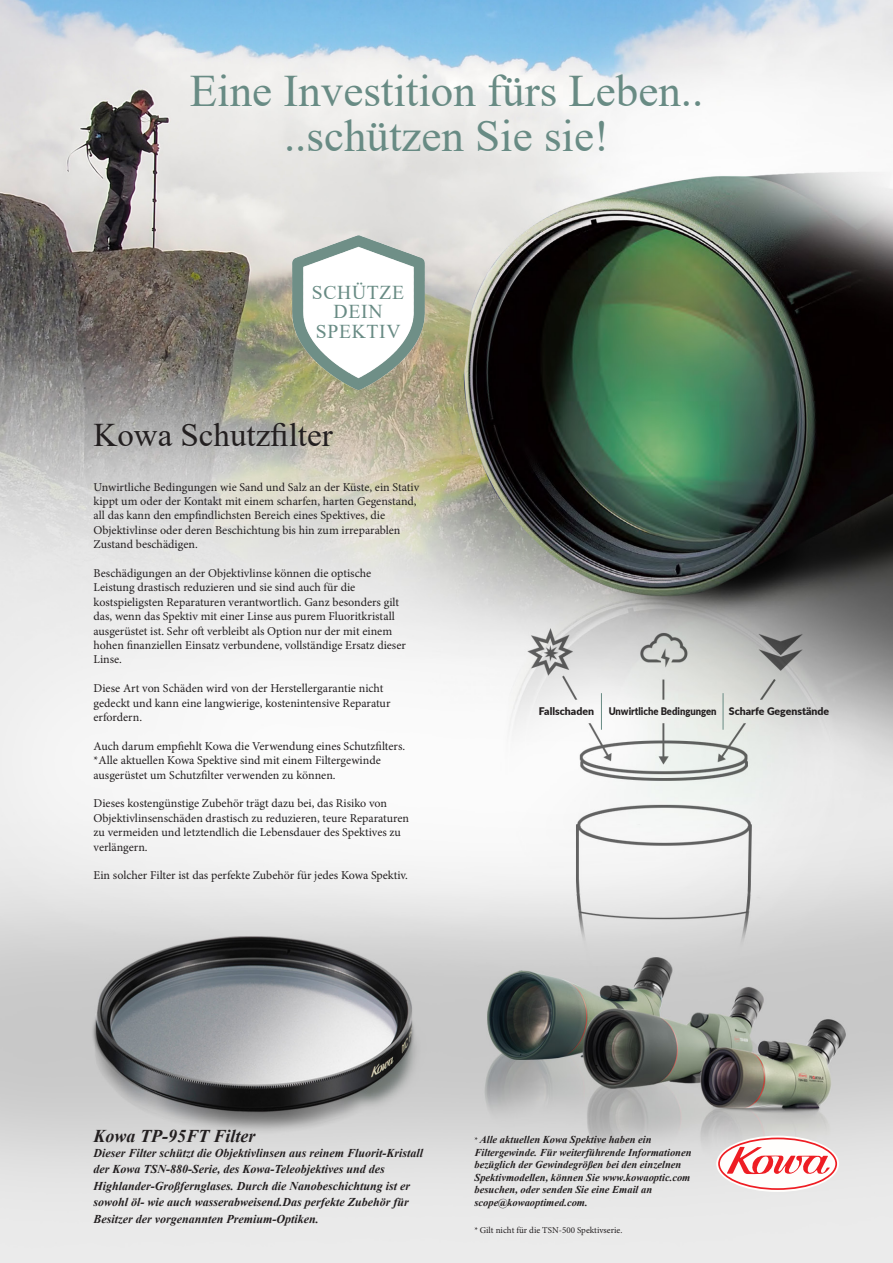
<style>
.page{position:relative;width:893px;height:1263px;background:#fff}
.page>*{position:absolute;margin:0;border:0;box-sizing:border-box;transform-origin:0 0}
.t1{font:45px "Times New Roman";color:#688b84}
.t2{font:33px "Times New Roman";color:#231f20}
.t3{font:19.65px/19.6px "Times New Roman";letter-spacing:.035em;color:#688b84;text-align:center}
.t4{font:italic 700 18px "Times New Roman";color:#231f20}
.t5{font:12px/14.4px "Minion Pro";color:#231f20}
.t6{font:italic 700 12px/16.5px "Times New Roman";color:#231f20}
.t7{font:italic 700 10.5px/12.6px "Times New Roman";color:#231f20}
.t8{font:900 10.5px "Lato";color:#231f20}
.t9{font:900 10.5px "Lato";color:#231f20;scale:.9 1}
.t10{font:9px "Minion Pro";color:#231f20}
.s1{font-family:"Minion Pro";font-weight:400;font-style:normal;font-size:9px}
</style>
<div class="page">
<img style="left:0;top:0;width:893px;height:1263px">
<svg style="left:716px;top:1135px;width:123px;height:57px"></svg>
<svg style="left:718px;top:1137px;width:119px;height:53px"></svg>
<hr style="left:601px;top:693px;width:1px;height:37px;background:#688b84">
<hr style="left:723px;top:693px;width:1px;height:37px;background:#688b84">
<img style="left:293px;top:235px;width:132px;height:154px">
<p class="t1" style="left:190px;top:60px;width:515px">Eine Investition fürs Leben..</p>
<p class="t1" style="left:284px;top:105px;width:326px">..schützen Sie sie!</p>
<p class="t3" style="left:312px;top:282px;width:94px">SCHÜTZE</p>
<p class="t3" style="left:316px;top:301px;width:86px">DEIN<br>SPEKTIV</p>
<p class="t2" style="left:94px;top:412px;width:241px">Kowa Schutzfilter</p>
<p class="t5" style="left:94px;top:479px;width:327px">Unwirtliche Bedingungen wie Sand und Salz an der Küste, ein Stativ kippt um oder der Kontakt mit einem scharfen, harten Gegenstand, all das kann den empfindlichsten Bereich eines Spektives, die Objektivlinse oder deren Beschichtung bis hin zum irreparablen Zustand beschädigen.</p>
<p class="t5" style="left:94px;top:566px;width:314px">Beschädigungen an der Objektivlinse können die optische Leistung drastisch reduzieren und sie sind auch für die kostspieligsten Reparaturen verantwortlich. Ganz besonders gilt das, wenn das Spektiv mit einer Linse aus purem Fluoritkristall ausgerüstet ist. Sehr oft verbleibt als Option nur der mit einem hohen finanziellen Einsatz verbundene, vollständige Ersatz dieser Linse.</p>
<p class="t5" style="left:94px;top:681px;width:298px">Diese Art von Schäden wird von der Herstellergarantie nicht gedeckt und kann eine langwierige, kostenintensive Reparatur erfordern.</p>
<p class="t5" style="left:94px;top:739px;width:313px">Auch darum empfiehlt Kowa die Verwendung eines Schutzfilters.</p>
<p class="t5" style="left:94px;top:753px;width:289px">*Alle aktuellen Kowa Spektive sind mit einem Filtergewinde ausgerüstet um Schutzfilter verwenden zu können.</p>
<p class="t5" style="left:94px;top:796px;width:317px">Dieses kostengünstige Zubehör trägt dazu bei, das Risiko von Objektivlinsenschäden drastisch zu reduzieren, teure Reparaturen zu vermeiden und letztendlich die Lebensdauer des Spektives zu verlängern.</p>
<p class="t5" style="left:94px;top:868px;width:316px">Ein solcher Filter ist das perfekte Zubehör für jedes Kowa Spektiv.</p>
<p class="t8" style="left:539px;top:703px;width:57px">Fallschaden</p>
<p class="t9" style="left:609px;top:703px;width:121px">Unwirtliche Bedingungen</p>
<p class="t8" style="left:729px;top:703px;width:102px">Scharfe Gegenstände</p>
<p class="t4" style="left:94px;top:1123px;width:164px">Kowa TP-95FT Filter</p>
<p class="t6" style="left:94px;top:1144px;width:331px">Dieser Filter schützt die Objektivlinsen aus reinem Fluorit-Kristall der Kowa TSN-880-Serie, des Kowa-Teleobjektives und des Highlander-Großfernglases. Durch die Nanobeschichtung ist er sowohl öl- wie auch wasserabweisend.Das perfekte Zubehör für Besitzer der vorgenannten Premium-Optiken.</p>
<p class="t7" style="left:475px;top:1133px;width:219px"><span class="s1">*</span> Alle aktuellen Kowa Spektive haben ein Filtergewinde. Für weiterführende Informationen bezüglich der Gewindegrößen bei den einzelnen Spektivmodellen, können Sie www.kowaoptic.com besuchen, oder senden Sie eine Email an scope@kowaoptimed.com.</p>
<p class="t10" style="left:475px;top:1224px;width:149px">* Gilt nicht für die TSN-500 Spektivserie.</p>
</div>
